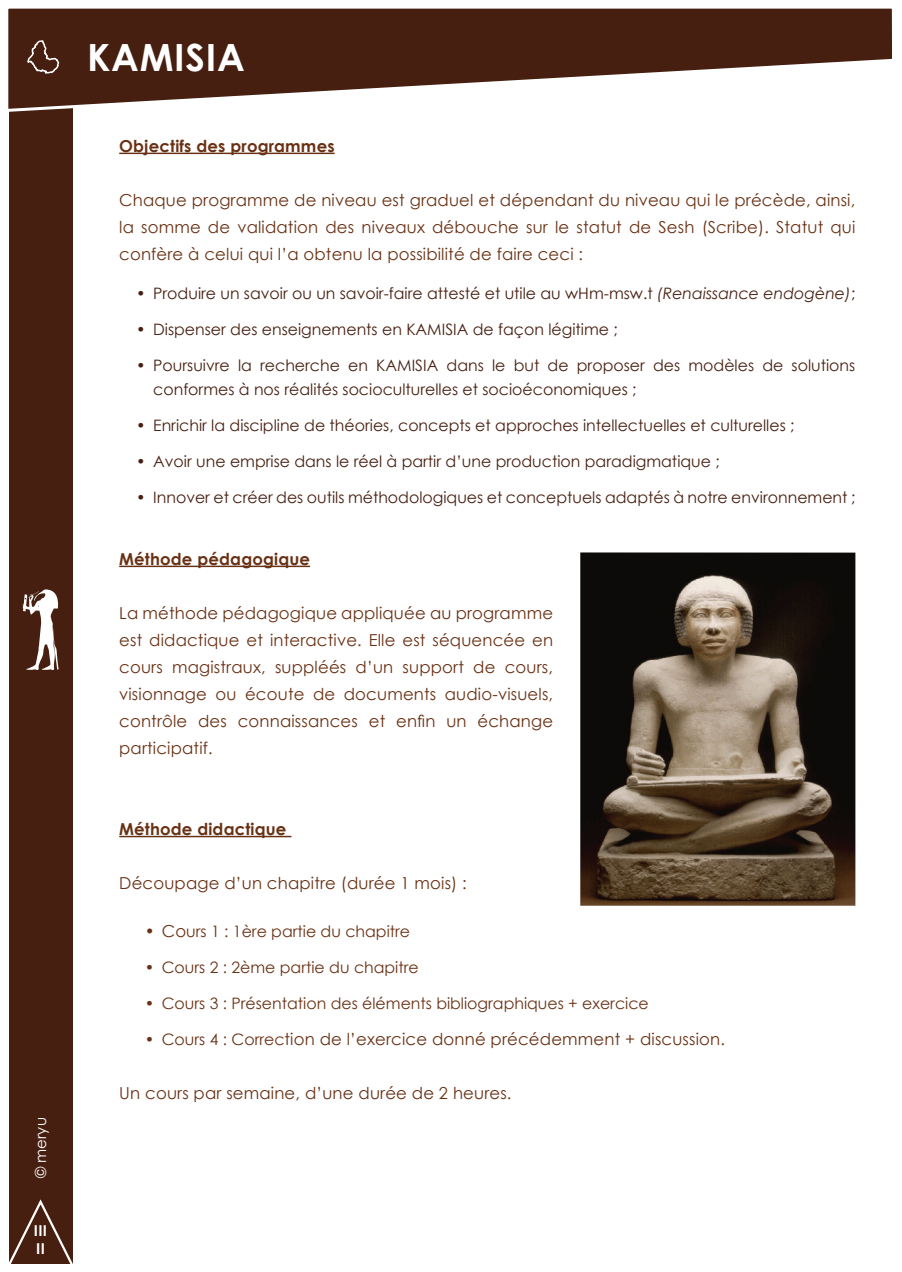
<style>
.page{position:relative;width:902px;height:1272px;background:#fff}
.page>*{position:absolute;margin:0;border:0;box-sizing:border-box;transform-origin:0 0}
.t1{font:700 37.5px "Century Gothic";letter-spacing:.02em;color:#fff}
.t2{font:16.5px/27px "Century Gothic";letter-spacing:.01em;color:#693114;text-align:justify}
.t3{font:700 16.5px "Century Gothic";letter-spacing:.01em;color:#693114}
.t4{font:15.75px/24px "Century Gothic";color:#461f10}
.t5{font:15.75px "Century Gothic";color:#693114}
.t6{font:15px "Century Gothic";color:#fff}
.t7{font:700 15px/18px "Century Gothic";color:#fff}
.s1{font-style:italic}
.s2{font-size:16.5px}
.s3{font-size:15.75px}
</style>
<div class="page">
<div style="left:9px;top:12px;width:63px;height:1251px;background:#461f10"></div>
<svg style="left:8px;top:8px;width:884px;height:105px"></svg>
<svg style="left:9px;top:1196px;width:64px;height:68px"></svg>
<svg style="left:26px;top:39px;width:34px;height:39px"></svg>
<svg style="left:22px;top:589px;width:37px;height:81px"></svg>
<hr style="left:119px;top:153px;width:215px;height:1px;background:#693114">
<img style="left:580px;top:552px;width:275px;height:353px">
<hr style="left:119px;top:565px;width:191px;height:2px;background:#693114">
<hr style="left:119px;top:835px;width:172px;height:2px;background:#693114">
<p class="t6" style="left:30px;top:1177px;width:62px;rotate:-90deg">© meryu</p>
<p class="t7" style="left:34px;top:1220px;width:15px">III<br>II</p>
<h1 class="t1" style="left:87px;top:29px;width:159px">KAMISIA</h1>
<p class="t3" style="left:119px;top:133px;width:217px">Objectifs des programmes</p>
<p class="t2" style="left:119px;top:186px;width:737px">Chaque programme de niveau est graduel et dépendant du niveau qui le précède, ainsi, la somme de validation des niveaux débouche sur le statut de Sesh (Scribe). Statut qui confère à celui qui l’a obtenu la possibilité de faire ceci :</p>
<p class="t4" style="left:136px;top:281px;width:720px">• Produire un savoir ou un savoir-faire attesté et utile au wHm-msw.t <span class="s1">(Renaissance endogène)</span>;</p>
<p class="t4" style="left:136px;top:317px;width:483px">• Dispenser des enseignements en KAMISIA de façon légitime ;</p>
<p class="t4" style="left:153px;top:353px;width:703px;text-indent:-17px">• Poursuivre la recherche en KAMISIA dans le but de proposer des modèles de solutions conformes à nos réalités socioculturelles et socioéconomiques ;</p>
<p class="t4" style="left:136px;top:413px;width:659px">• Enrichir la discipline de théories, concepts et approches intellectuelles et culturelles ;</p>
<p class="t4" style="left:136px;top:449px;width:585px">• Avoir une emprise dans le réel à partir d’une production paradigmatique ;</p>
<p class="t4" style="left:136px;top:485px;width:720px">• Innover et créer des outils méthodologiques et conceptuels adaptés à notre environnement ;</p>
<p class="t3" style="left:119px;top:546px;width:192px">Méthode pédagogique</p>
<p class="t2" style="left:119px;top:599px;width:435px">La méthode pédagogique appliquée au programme est didactique et interactive. Elle est séquencée en cours magistraux, suppléés d’un support de cours, visionnage ou écoute de documents audio-visuels, contrôle des connaissances et enfin un échange participatif.</p>
<p class="t3" style="left:119px;top:816px;width:169px">Méthode didactique</p>
<p class="t2" style="left:119px;top:869px;width:349px">Découpage d’un chapitre (durée 1 mois) :</p>
<p class="t5" style="left:145px;top:920px;width:267px"><span class="s2">• Co</span>urs 1 : 1ère partie du chapitre</p>
<p class="t5" style="left:145px;top:956px;width:275px">• Cours 2 : 2ème partie du chapitre</p>
<p class="t5" style="left:145px;top:992px;width:505px">• Cours 3 : Présentation des éléments bibliographiques + exercice</p>
<p class="t2" style="left:145px;top:1025px;width:581px"><span class="s3">• Cours 4 : Correc</span>tion de l’exercice donné précédemment + discussion.</p>
<p class="t2" style="left:119px;top:1079px;width:394px">Un cours par semaine, d’une durée de 2 heures.</p>
</div>
